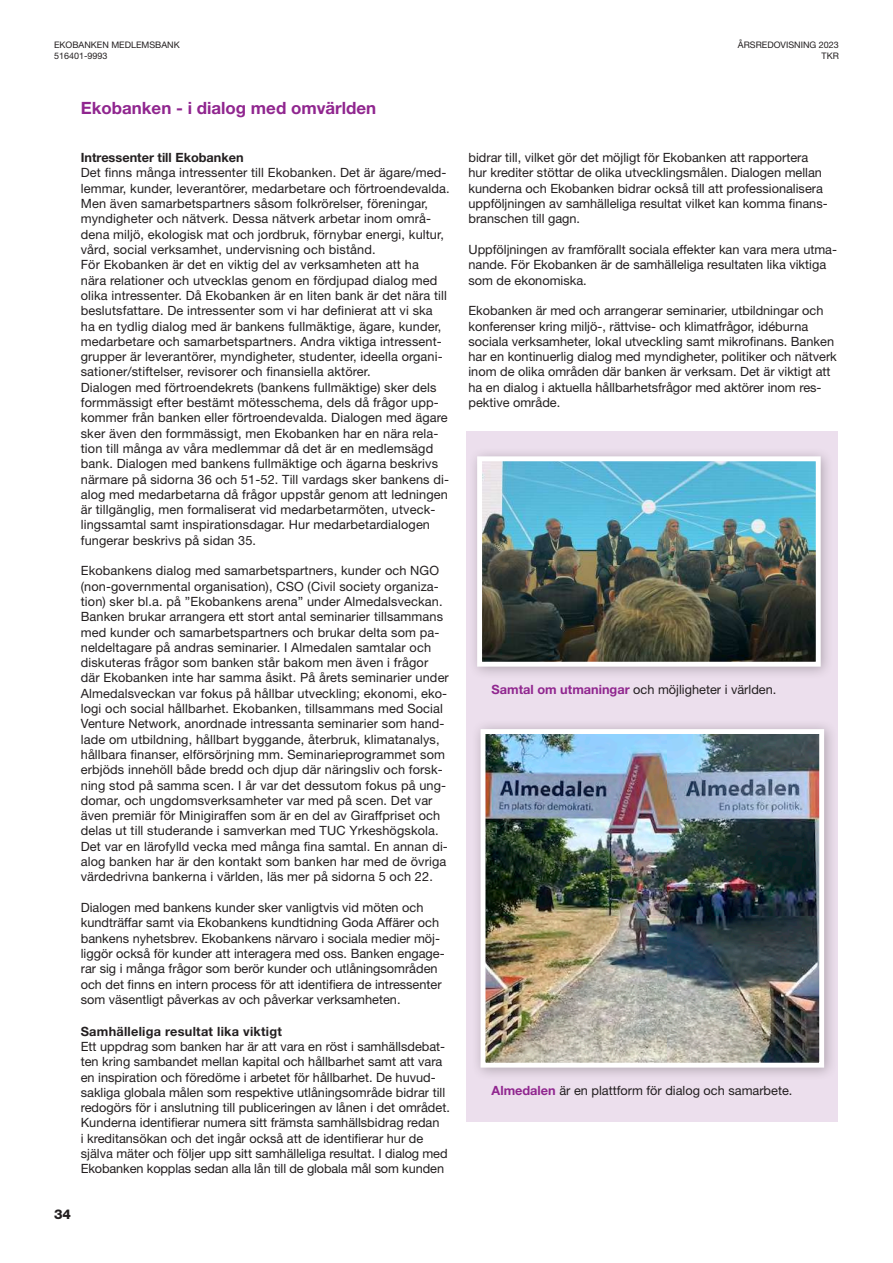
<style>
.page{position:relative;width:893px;height:1263px;background:#fff}
.page>*{position:absolute;margin:0;border:0;box-sizing:border-box;transform-origin:0 0}
.t1{font:700 16.95px "Helvetica Neue LT Pro";color:#90268f}
.t2{font:800 13.5px "Helvetica Neue LT Pro";color:#231f20}
.t3{font:12.75px/15.3px "Helvetica Neue LT Pro";letter-spacing:.01em;color:#231f20}
.t4{font:700 12.75px "Helvetica Neue LT Pro";letter-spacing:.02em;color:#231f20}
.t5{font:700 12.75px "Helvetica Neue LT Pro";color:#231f20}
.t6{font:9px/10.5px "Helvetica Neue LT Pro";color:#231f20}
.s1{font-weight:700;color:#90268f}
</style>
<div class="page">
<div style="left:466px;top:431px;width:371px;height:690px;background:#ecdfed"></div>
<div style="left:471px;top:719px;width:366px;height:362px;background:#231f20;opacity:.3"></div>
<img style="left:487px;top:735px;width:331px;height:326px">
<div style="left:481px;top:729px;width:343px;height:338px;border:5px solid #fff"></div>
<div style="left:467px;top:446px;width:367px;height:234px;background:#231f20;opacity:.3"></div>
<img style="left:483px;top:462px;width:332px;height:199px">
<div style="left:477px;top:456px;width:344px;height:211px;border:5px solid #fff"></div>
<p class="t6" style="left:54px;top:40px;width:127px">EKOBANKEN MEDLEMSBANK<br>516401-9993</p>
<p class="t6" style="left:738px;top:40px;width:103px;text-align:right">ÅRSREDOVISNING 2023<br>TKR</p>
<h1 class="t1" style="left:81px;top:98px;width:297px">Ekobanken - i dialog med omvärlden</h1>
<p class="t5" style="left:81px;top:150px;width:164px">Intressenter till Ekobanken</p>
<p class="t3" style="left:81px;top:165px;width:370px">Det finns många intressenter till Ekobanken. Det är ägare/med&shy;lemmar, kunder, leverantörer, medarbetare och förtroendevalda.<br>Men även samarbetspartners såsom folkrörelser, föreningar, myndigheter och nätverk. Dessa nätverk arbetar inom områ&shy;dena miljö, ekologisk mat och jordbruk, förnybar energi, kultur, vård, social verksamhet, undervisning och bistånd.<br>För Ekobanken är det en viktig del av verksamheten att ha<br>nära relationer och utvecklas genom en fördjupad dialog med olika intressenter. Då Ekobanken är en liten bank är det nära till beslutsfattare. De intressenter som vi har definierat att vi ska ha en tydlig dialog med är bankens fullmäktige, ägare, kunder, medarbetare och samarbetspartners. Andra viktiga intressent&shy;grupper är leverantörer, myndigheter, studenter, ideella organi&shy;sationer/stiftelser, revisorer och finansiella aktörer.<br>Dialogen med förtroendekrets (bankens fullmäktige) sker dels formmässigt efter bestämt mötesschema, dels då frågor upp&shy;kommer från banken eller förtroendevalda. Dialogen med ägare sker även den formmässigt, men Ekobanken har en nära rela&shy;tion till många av våra medlemmar då det är en medlemsägd bank. Dialogen med bankens fullmäktige och ägarna beskrivs närmare på sidorna 36 och 51-52. Till vardags sker bankens di&shy;alog med medarbetarna då frågor uppstår genom att ledningen är tillgänglig, men formaliserat vid medarbetarmöten, utveck&shy;lingssamtal samt inspirationsdagar. Hur medarbetardialogen fungerar beskrivs på sidan 35.</p>
<p class="t3" style="left:81px;top:563px;width:370px">Ekobankens dialog med samarbetspartners, kunder och NGO (non-governmental organisation), CSO (Civil society organiza&shy;tion) sker bl.a. på ”Ekobankens arena” under Almedalsveckan.<br>Banken brukar arrangera ett stort antal seminarier tillsammans med kunder och samarbetspartners och brukar delta som pa&shy;neldeltagare på andras seminarier. I Almedalen samtalar och diskuteras frågor som banken står bakom men även i frågor där Ekobanken inte har samma åsikt. På årets seminarier under Almedalsveckan var fokus på hållbar utveckling; ekonomi, eko&shy;logi och social hållbarhet. Ekobanken, tillsammans med Social Venture Network, anordnade intressanta seminarier som hand&shy;lade om utbildning, hållbart byggande, återbruk, klimatanalys, hållbara finanser, elförsörjning mm. Seminarieprogrammet som erbjöds innehöll både bredd och djup där näringsliv och forsk&shy;ning stod på samma scen. I år var det dessutom fokus på ung&shy;domar, och ungdomsverksamheter var med på scen. Det var även premiär för Minigiraffen som är en del av Giraffpriset och delas ut till studerande i samverkan med TUC Yrkeshögskola.<br>Det var en lärofylld vecka med många fina samtal. En annan di&shy;alog banken har är den kontakt som banken har med de övriga värdedrivna bankerna i världen, läs mer på sidorna 5 och 22.</p>
<p class="t3" style="left:81px;top:899px;width:365px">Dialogen med bankens kunder sker vanligtvis vid möten och kundträffar samt via Ekobankens kundtidning Goda Affärer och bankens nyhetsbrev. Ekobankens närvaro i sociala medier möj&shy;liggör också för kunder att interagera med oss. Banken engage&shy;rar sig i många frågor som berör kunder och utlåningsområden och det finns en intern process för att identifiera de intressenter som väsentligt påverkas av och påverkar verksamheten.</p>
<p class="t4" style="left:81px;top:1023px;width:203px">Samhälleliga resultat lika viktigt</p>
<p class="t3" style="left:81px;top:1038px;width:371px">Ett uppdrag som banken har är att vara en röst i samhällsdebat&shy;ten kring sambandet mellan kapital och hållbarhet samt att vara en inspiration och föredöme i arbetet för hållbarhet. De huvud&shy;sakliga globala målen som respektive utlåningsområde bidrar till redogörs för i anslutning till publiceringen av lånen i det området.<br>Kunderna identifierar numera sitt främsta samhällsbidrag redan<br>i kreditansökan och det ingår också att de identifierar hur de själva mäter och följer upp sitt samhälleliga resultat. I dialog med Ekobanken kopplas sedan alla lån till de globala mål som kunden</p>
<p class="t2" style="left:54px;top:1206px;width:19px">34</p>
<p class="t3" style="left:468px;top:150px;width:361px">bidrar till, vilket gör det möjligt för Ekobanken att rapportera hur krediter stöttar de olika utvecklingsmålen. Dialogen mellan kunderna och Ekobanken bidrar också till att professionalisera uppföljningen av samhälleliga resultat vilket kan komma finans&shy;branschen till gagn.</p>
<p class="t3" style="left:468px;top:241px;width:370px">Uppföljningen av framförallt sociala effekter kan vara mera utma&shy;nande. För Ekobanken är de samhälleliga resultaten lika viktiga som de ekonomiska.</p>
<p class="t3" style="left:468px;top:303px;width:370px">Ekobanken är med och arrangerar seminarier, utbildningar och konferenser kring miljö-, rättvise- och klimatfrågor, idéburna sociala verksamheter, lokal utveckling samt mikrofinans. Banken har en kontinuerlig dialog med myndigheter, politiker och nätverk inom de olika områden där banken är verksam. Det är viktigt att ha en dialog i aktuella hållbarhetsfrågor med aktörer inom res&shy;pektive område.</p>
<p class="t3" style="left:492px;top:681px;width:286px"><span class="s1">Samtal om utmaningar</span> och möjligheter i världen.</p>
<p class="t3" style="left:492px;top:1083px;width:302px"><span class="s1">Almedalen</span> är en plattform för dialog och samarbete.</p>
</div>
